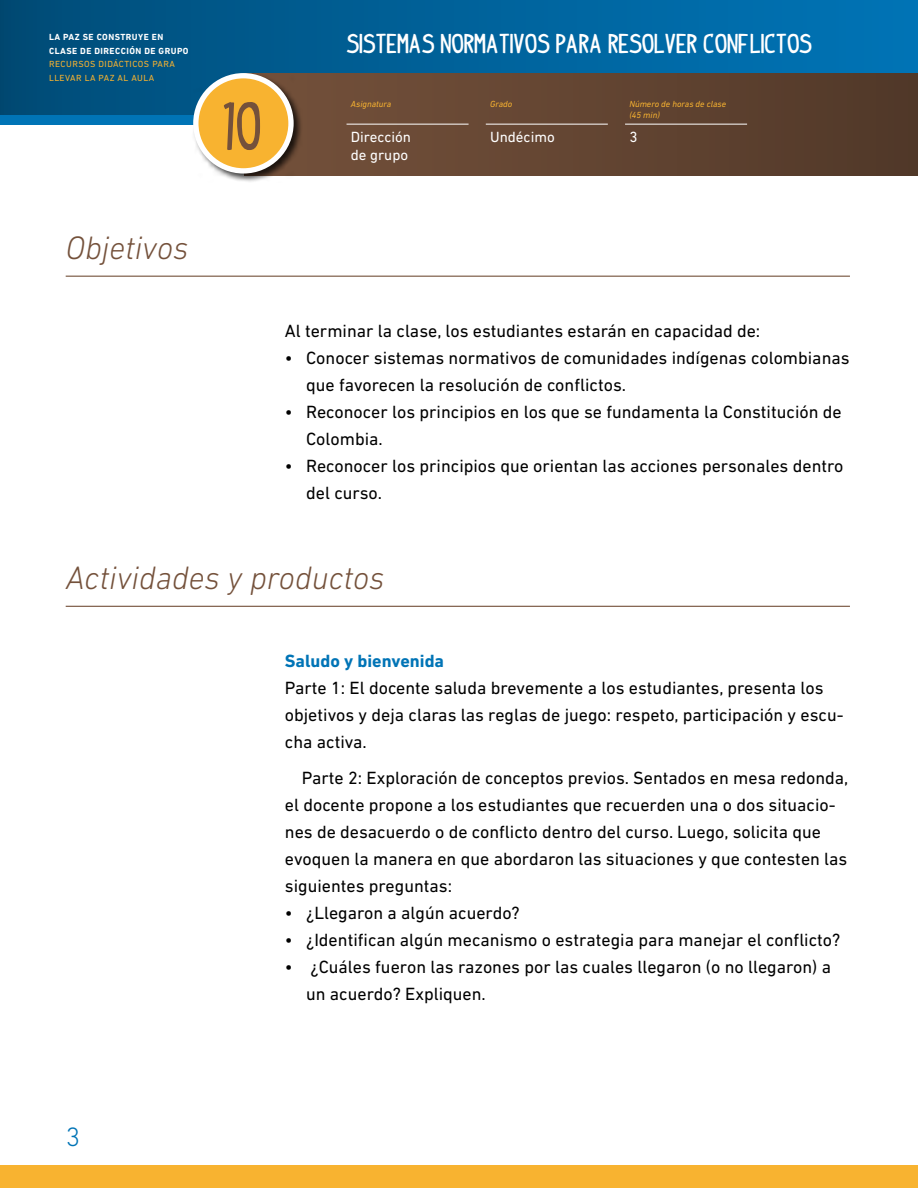
<style>
.page{position:relative;width:918px;height:1188px;background:#fff}
.page>*{position:absolute;margin:0;border:0;box-sizing:border-box;transform-origin:0 0}
.t1{font:700 51.9px "indypimp";color:#74513b}
.t0{font:italic 300 33px "DIN Next LT Pro";color:#74513b}
.t2{font:300 27px "DIN Next LT Pro";color:#0074b6}
.t3{font:700 21px "indypimp";color:#fff}
.P2{font:18px/27px "DIN Next LT Pro";color:#000}
.P1{font:18px/27px "DIN Next LT Pro";color:#000}
.t2-2{font:700 18px "DIN Next LT Pro";color:#0074b6}
.t4{font:15px/18px "DIN Next LT Pro";color:#fff}
.t5{font:italic 9px/10.8px "DIN Next LT Pro";color:#f8b330}
.t6{font:700 9px/13.5px "DIN Next LT Pro";letter-spacing:.05em;color:#fff}
.t7{font:9px/13.5px "DIN Next LT Pro";letter-spacing:.05em;color:#f8b330}
</style>
<div class="page">
<div style="left:0;top:0;width:918px;height:115px;background:linear-gradient(to right,#004d79,#0075b8)"></div>
<div style="left:0;top:1165px;width:918px;height:23px;background:#f8b330"></div>
<div style="left:243px;top:73px;width:675px;height:102px;background:linear-gradient(to right,#76533d,#513929)"></div>
<hr style="left:347px;top:124px;width:122px;height:1px;background:#fff">
<hr style="left:486px;top:124px;width:122px;height:1px;background:#fff">
<hr style="left:625px;top:124px;width:122px;height:1px;background:#fff">
<div style="left:192px;top:71px;width:111px;height:112px;background:#000;opacity:.75"></div>
<div style="left:196px;top:76px;width:95px;height:95px;background:#f8b330;border-radius:50%"></div>
<div style="left:193px;top:73px;width:101px;height:101px;border:5px solid #fff;border-radius:50%"></div>
<hr style="left:66px;top:606px;width:784px;height:1px;background:#74513b">
<hr style="left:66px;top:276px;width:784px;height:1px;background:#74513b">
<p class="t6" style="left:49px;top:31px;width:141px">LA PAZ SE CONSTRUYE EN<br>CLASE DE DIRECCIÓN DE GRUPO</p>
<p class="t7" style="left:49px;top:58px;width:127px">RECURSOS DIDÁCTICOS PARA<br>LLEVAR LA PAZ AL AULA</p>
<p class="t0" style="left:66px;top:228px;width:124px">Objetivos</p>
<h1 class="t1" style="left:224px;top:102px;width:41px">10</h1>
<p class="t3" style="left:347px;top:33px;width:467px">SISTEMAS NORMATIVOS PARA RESOLVER CONFLICTOS</p>
<p class="t5" style="left:351px;top:99px;width:42px">Asignatura</p>
<p class="t4" style="left:351px;top:127px;width:62px">Dirección de grupo</p>
<p class="t5" style="left:490px;top:99px;width:24px">Grado</p>
<p class="t4" style="left:490px;top:127px;width:66px">Undécimo</p>
<p class="t5" style="left:629px;top:99px;width:98px">Número de horas de clase (45 min)</p>
<p class="t4" style="left:629px;top:127px;width:10px">3</p>
<p class="P1" style="left:285px;top:317px;width:477px">Al terminar la clase, los estudiantes estarán en capacidad de:</p>
<p class="P2" style="left:306px;top:344px;width:545px;text-indent:-21px">• Conocer sistemas normativos de comunidades indígenas colombianas que favorecen la resolución de conflictos.</p>
<p class="P2" style="left:306px;top:398px;width:537px;text-indent:-21px">• Reconocer los principios en los que se fundamenta la Constitución de<br>Colombia.</p>
<p class="P2" style="left:306px;top:452px;width:539px;text-indent:-21px">• Reconocer los principios que orientan las acciones personales dentro del curso.</p>
<p class="t0" style="left:66px;top:559px;width:320px">Actividades y productos</p>
<h3 class="t2" style="left:66px;top:1121px;width:16px">3</h3>
<p class="t2-2" style="left:285px;top:651px;width:161px">Saludo y bienvenida</p>
<p class="P1" style="left:285px;top:674px;width:560px">Parte 1: El docente saluda brevemente a los estudiantes, presenta los objetivos y deja claras las reglas de juego: respeto, participación y escu&shy;cha activa.</p>
<p class="P2" style="left:285px;top:764px;width:565px;text-indent:17px">Parte 2: Exploración de conceptos previos. Sentados en mesa redonda, el docente propone a los estudiantes que recuerden una o dos situacio&shy;nes de desacuerdo o de conflicto dentro del curso. Luego, solicita que evoquen la manera en que abordaron las situaciones y que contesten las siguientes preguntas:</p>
<p class="P2" style="left:285px;top:899px;width:236px">• ¿Llegaron a algún acuerdo?</p>
<p class="P2" style="left:285px;top:926px;width:557px">• ¿Identifican algún mecanismo o estrategia para manejar el conflicto?</p>
<p class="P2" style="left:306px;top:953px;width:526px;text-indent:-21px">• ¿Cuáles fueron las razones por las cuales llegaron (o no llegaron) a un acuerdo? Expliquen.</p>
</div>
